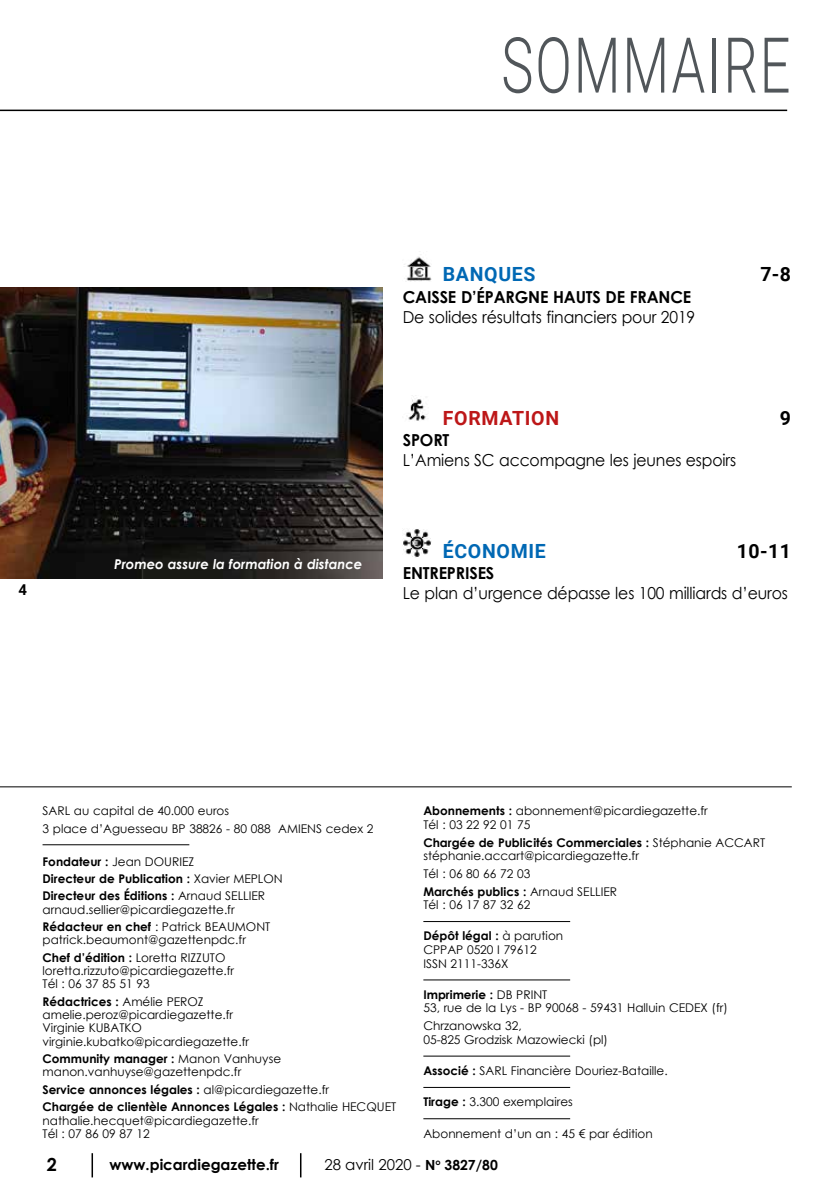
<style>
.page{position:relative;width:834px;height:1200px;background:#fff}
.page>*{position:absolute;margin:0;border:0;box-sizing:border-box;transform-origin:0 0}
.t1{font:300 77.1px "Roboto";letter-spacing:.035em;color:#51565a;scale:.7 1}
.t2{font:700 19.5px "Roboto";letter-spacing:.035em;color:#0068b4}
.t3{font:700 19.5px "Roboto";color:#000}
.t4{font:700 19.5px "Roboto";letter-spacing:.035em;color:#bd1718}
.t5{font:700 18px "Century Gothic";color:#000}
.t6{font:16.5px "Century Gothic";letter-spacing:-.01em;color:#000;scale:.95 1}
.t7{font:700 16.5px "Century Gothic";letter-spacing:-.01em;color:#000}
.t8{font:700 15px "Century Gothic";color:#000}
.t9{font:15px "Century Gothic";color:#000}
.t10{font:700 15px "Roboto";color:#000}
.t11{font:italic 700 13.5px "Century Gothic";color:#fff}
.t12{font:12px/13.2px "Century Gothic";color:#000}
.t13{font:700 12px/17.4px "Century Gothic";color:#000}
.s1{font-weight:400}
.s2{font-weight:700}
.s3{font-weight:700;font-size:13.95px}
</style>
<div class="page">
<hr style="left:91px;top:1152px;width:2px;height:25px;background:#000">
<svg style="left:300px;top:1153px;width:1px;height:24px"></svg>
<hr style="left:0;top:110px;width:787px;height:1px;background:#000">
<hr style="left:0;top:786px;width:791px;height:1px;background:#000">
<hr style="left:43px;top:844px;width:146px;height:1px;background:#000">
<hr style="left:423px;top:920px;width:147px;height:1px;background:#000">
<hr style="left:423px;top:979px;width:147px;height:1px;background:#000">
<hr style="left:423px;top:1055px;width:147px;height:1px;background:#000">
<hr style="left:423px;top:1086px;width:147px;height:1px;background:#000">
<hr style="left:423px;top:1118px;width:147px;height:1px;background:#000">
<img style="left:404px;top:256px;width:28px;height:25px">
<img style="left:408px;top:395px;width:19px;height:26px">
<img style="left:403px;top:529px;width:29px;height:28px">
<img style="left:0;top:287px;width:382px;height:291px">
<h1 class="t1" style="left:501px;top:11px;width:414px">SOMMAIRE</h1>
<h2 class="t2" style="left:443px;top:261px;width:94px">BANQUES</h2>
<h2 class="t3" style="left:760px;top:261px;width:32px">7-8</h2>
<h3 class="t7" style="left:403px;top:284px;width:290px">CAISSE D’ÉPARGNE HAUTS DE FRANCE</h3>
<h3 class="t6" style="left:403px;top:305px;width:309px">De solides résultats financiers pour 2019</h3>
<p class="t11" style="left:114px;top:553px;width:249px">Promeo assure la formation à distance</p>
<h2 class="t4" style="left:443px;top:404px;width:118px">FORMATION</h2>
<h2 class="t3" style="left:779px;top:404px;width:13px">9</h2>
<h3 class="t7" style="left:403px;top:427px;width:48px">SPORT</h3>
<h3 class="t6" style="left:403px;top:448px;width:352px">L’Amiens SC accompagne les jeunes espoirs</h3>
<h2 class="t2" style="left:443px;top:537px;width:104px">ÉCONOMIE</h2>
<h2 class="t3" style="left:736px;top:537px;width:56px">10-11</h2>
<h3 class="t7" style="left:403px;top:560px;width:93px">ENTREPRISES</h3>
<p class="t10" style="left:19px;top:579px;width:10px">4</p>
<h3 class="t6" style="left:403px;top:581px;width:407px">Le plan d’urgence dépasse les 100 milliards d’euros</h3>
<p class="t12" style="left:43px;top:801px;width:332px;line-height:17.4px">SARL au capital de 40.000 euros<br>3 place d’Aguesseau BP 38826 - 80 088 AMIENS cedex 2</p>
<p class="t13" style="left:43px;top:851px;width:242px">Fondateur : <span class="s1">Jean DOURIEZ<br></span>Directeur de Publication : <span class="s1">Xavier MEPLON<br></span>Directeur des Éditions : <span class="s1">Arnaud SELLIER</span></p>
<p class="t12" style="left:43px;top:900px;width:229px;line-height:17.4px">arnaud.sellier@picardiegazette.fr<br><span class="s2">Rédacteur en chef</span> : Patrick BEAUMONT</p>
<p class="t12" style="left:43px;top:930px;width:205px;line-height:17.4px">patrick.beaumont@gazettenpdc.fr<br><span class="s2">Chef d’édition :</span> Loretta RIZZUTO</p>
<p class="t12" style="left:43px;top:963px;width:193px">loretta.rizzuto@picardiegazette.fr<br>Tél : 06 37 85 51 93</p>
<p class="t12" style="left:43px;top:994px;width:208px"><span class="s2">Rédactrices :</span> Amélie PEROZ amelie.peroz@picardiegazette.fr<br>Virginie KUBATKO virginie.kubatko@picardiegazette.fr</p>
<p class="t12" style="left:43px;top:1051px;width:240px"><span class="s2">Community manager :</span> Manon Vanhuyse manon.vanhuyse@gazettenpdc.fr</p>
<p class="t13" style="left:43px;top:1079px;width:355px">Service annonces légales : <span class="s1">al@picardiegazette.fr<br></span>Chargée de clientèle Annonces Légales : <span class="s1">Nathalie HECQUET</span></p>
<p class="t12" style="left:43px;top:1113px;width:218px">nathalie.hecquet@picardiegazette.fr<br>Tél : 07 86 09 87 12</p>
<p class="t12" style="left:423px;top:803px;width:286px"><span class="s2">Abonnements :</span> abonnement@picardiegazette.fr<br>Tél : 03 22 92 01 75</p>
<p class="t12" style="left:423px;top:835px;width:343px"><span class="s2">Chargée de Publicités Commerciales :</span> Stéphanie ACCART stéphanie.accart@picardiegazette.fr</p>
<p class="t12" style="left:423px;top:864px;width:195px;line-height:17.7px">Tél : 06 80 66 72 03<br><span class="s2">Marchés publics :</span> Arnaud SELLIER</p>
<p class="t12" style="left:423px;top:897px;width:109px">Tél : 06 17 87 32 62</p>
<p class="t12" style="left:423px;top:928px;width:141px"><span class="s2">Dépôt légal :</span> à parution<br>CPPAP 0520 I 79612<br>ISSN 2111-336X</p>
<p class="t12" style="left:423px;top:987px;width:306px"><span class="s2">Imprimerie :</span> DB PRINT<br>53, rue de la Lys - BP 90068 - 59431 Halluin CEDEX (fr)</p>
<p class="t12" style="left:423px;top:1018px;width:186px">Chrzanowska 32,<br>05-825 Grodzisk Mazowiecki (pl)</p>
<p class="t12" style="left:423px;top:1063px;width:246px"><span class="s2">Associé :</span> SARL Financière Douriez-Bataille.</p>
<p class="t12" style="left:423px;top:1094px;width:151px"><span class="s2">Tirage :</span> 3.300 exemplaires</p>
<p class="t12" style="left:423px;top:1126px;width:231px">Abonnement d’un an : 45 € par édition</p>
<h3 class="t5" style="left:47px;top:1150px;width:12px">2</h3>
<p class="t8" style="left:109px;top:1152px;width:171px">www.picardiegazette.fr</p>
<p class="t9" style="left:324px;top:1153px;width:175px">28 avril 2020 - <span class="s3">N</span><sup>o</sup> <span class="s3">3827/80</span></p>
</div>
